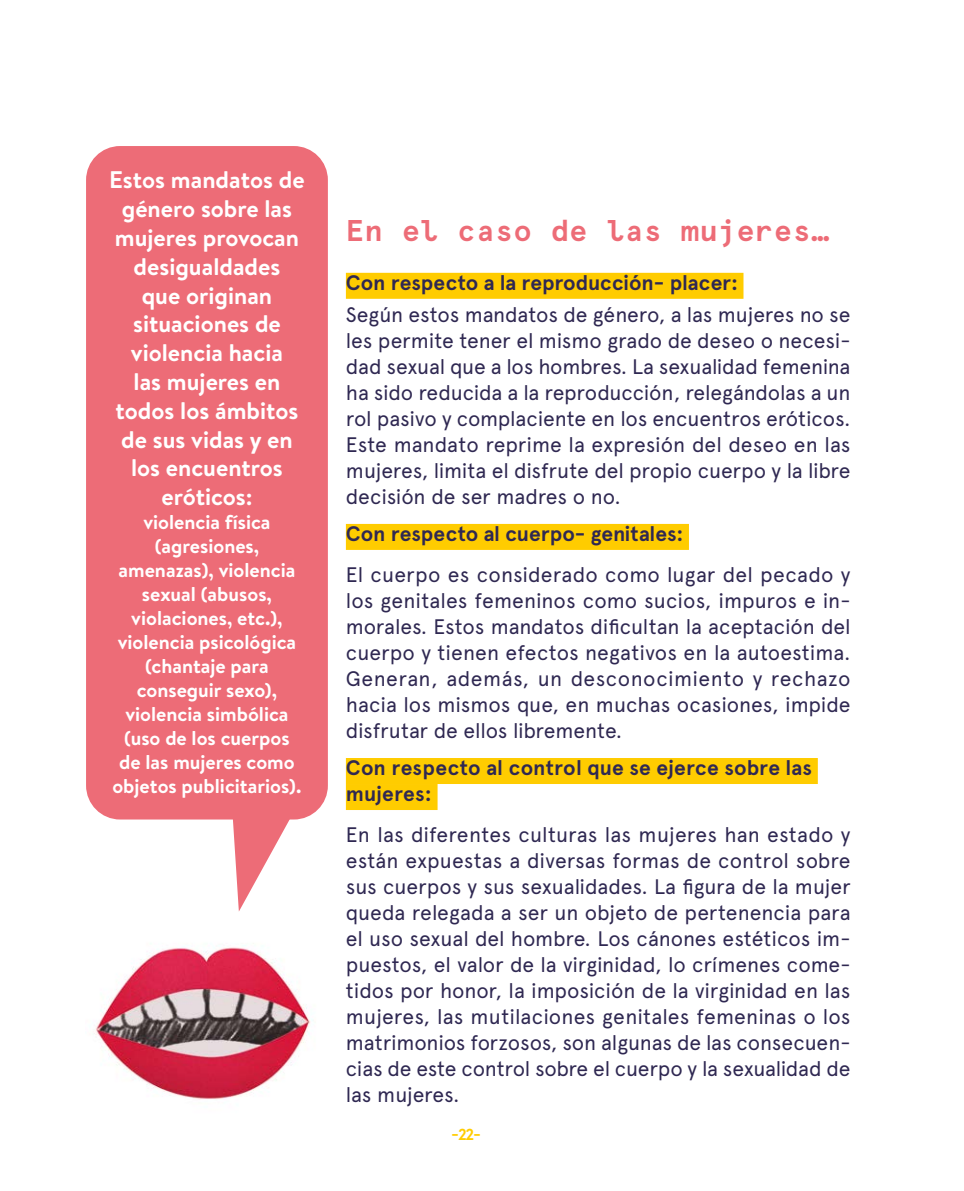
<style>
.page{position:relative;width:964px;height:1191px;background:#fff}
.page>*{position:absolute;margin:0;border:0;box-sizing:border-box;transform-origin:0 0}
.t1{font:700 30px "Apercu Mono";color:#ed6c77}
.t2{font:700 24px/28.8px "Brandon Text";color:#fff;text-align:center}
.t3{font:21px/26px "Apercu";letter-spacing:-.01em;color:#2f2852;text-align:justify}
.t4{font:700 21px/26px "Apercu";letter-spacing:.005em;color:#2f2852}
.t5{font:700 20px/24px "Brandon Text";color:#fff;text-align:center}
.t6{font:700 16px "Apercu Mono";color:#fc0}
</style>
<div class="page">
<div style="left:86px;top:146px;width:242px;height:673px;background:#ed6c77;border-radius:34px"></div>
<svg style="left:232px;top:811px;width:84px;height:100px"></svg>
<img style="left:94px;top:945px;width:219px;height:155px">
<div style="left:346px;top:273px;width:397px;height:26px;background:#fc0"></div>
<div style="left:346px;top:524px;width:343px;height:26px;background:#fc0"></div>
<div style="left:346px;top:758px;width:472px;height:26px;background:#fc0"></div>
<div style="left:346px;top:784px;width:91px;height:26px;background:#fc0"></div>
<p class="t2" style="left:109px;top:165px;width:197px">Estos mandatos de género sobre las mujeres provocan desigualdades<br>que originan situaciones de violencia hacia<br>las mujeres en todos los ámbitos de sus vidas y en los encuentros eróticos:</p>
<p class="t5" style="left:112px;top:510px;width:191px">violencia física (agresiones, amenazas), violencia sexual (abusos, violaciones, etc.), violencia psicológica (chantaje para conseguir sexo), violencia simbólica (uso de los cuerpos de las mujeres como objetos publicitarios).</p>
<h1 class="t1" style="left:346px;top:207px;width:485px">En el caso de las mujeres…</h1>
<p class="t4" style="left:346px;top:269px;width:394px">Con respecto a la reproducción- placer:</p>
<p class="t3" style="left:346px;top:301px;width:506px">Según estos mandatos de género, a las mujeres no se les permite tener el mismo grado de deseo o necesi&shy;dad sexual que a los hombres. La sexualidad femenina ha sido reducida a la reproducción, relegándolas a un rol pasivo y complaciente en los encuentros eróticos.<br>Este mandato reprime la expresión del deseo en las mujeres, limita el disfrute del propio cuerpo y la libre decisión de ser madres o no.</p>
<p class="t4" style="left:346px;top:521px;width:339px">Con respecto al cuerpo- genitales:</p>
<p class="t3" style="left:346px;top:561px;width:506px">El cuerpo es considerado como lugar del pecado y los genitales femeninos como sucios, impuros e in&shy;morales. Estos mandatos dificultan la aceptación del cuerpo y tienen efectos negativos en la autoestima.<br>Generan, además, un desconocimiento y rechazo hacia los mismos que, en muchas ocasiones, impide disfrutar de ellos libremente.</p>
<p class="t4" style="left:346px;top:754px;width:468px">Con respecto al control que se ejerce sobre las mujeres:</p>
<p class="t3" style="left:346px;top:821px;width:506px">En las diferentes culturas las mujeres han estado y están expuestas a diversas formas de control sobre sus cuerpos y sus sexualidades. La figura de la mujer queda relegada a ser un objeto de pertenencia para el uso sexual del hombre. Los cánones estéticos im&shy;puestos, el valor de la virginidad, lo crímenes come&shy;tidos por honor, la imposición de la virginidad en las mujeres, las mutilaciones genitales femeninas o los matrimonios forzosos, son algunas de las consecuen&shy;cias de este control sobre el cuerpo y la sexualidad de las mujeres.</p>
<p class="t6" style="left:450px;top:1122px;width:33px">-22-</p>
</div>
